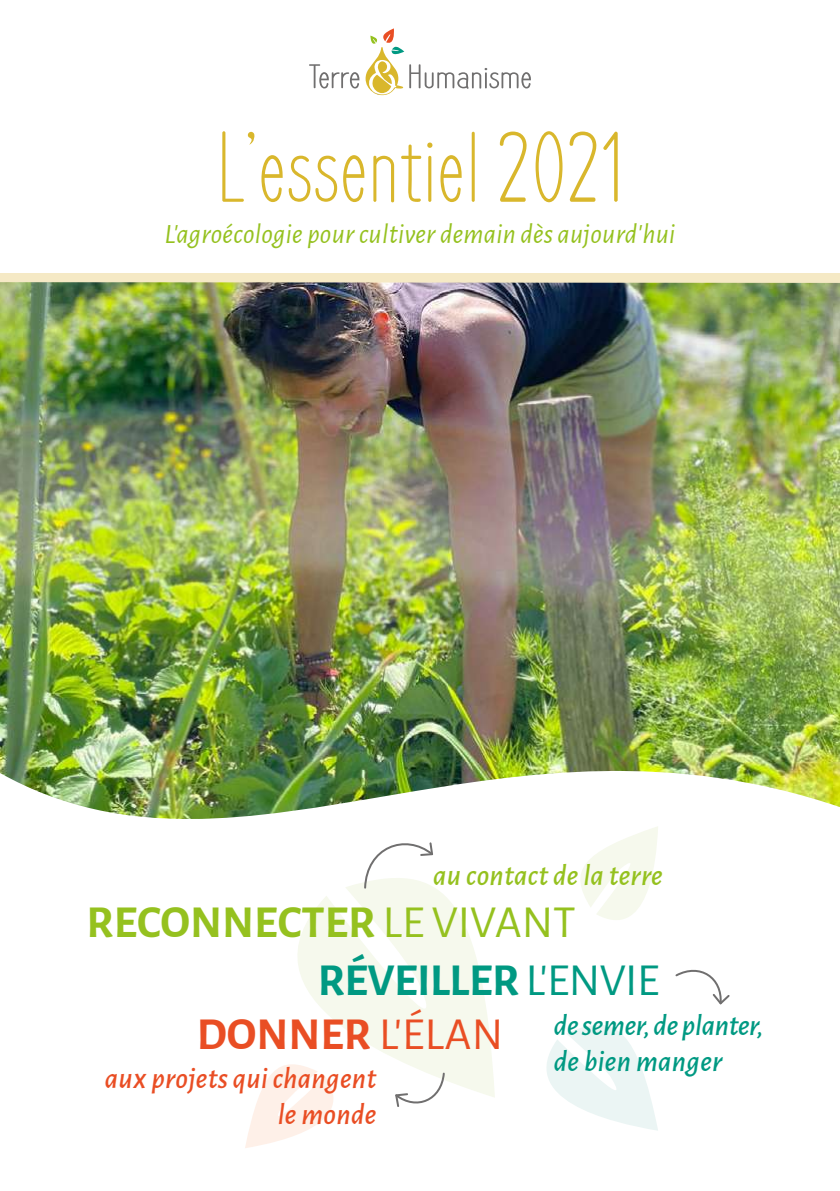
<style>
.page{position:relative;width:840px;height:1191px;background:#fff}
.page>*{position:absolute;margin:0;border:0;box-sizing:border-box;transform-origin:0 0}
.t1{font:100px "Frenchpress";letter-spacing:.01em;color:#d9b72c}
.t2{font:700 46px "Alegreya Sans";color:#95c11f}
.t3{font:700 46px "Alegreya Sans";letter-spacing:-.01em;color:#009982}
.t4{font:700 46px "Alegreya Sans";color:#e94e24}
.t5{font:italic 500 30px/36px "Alegreya Sans";letter-spacing:-.01em;color:#009982}
.t6{font:italic 500 30px/36px "Alegreya Sans";letter-spacing:.01em;color:#e94e24;text-align:right}
.t7{font:italic 500 30px "Alegreya Sans";letter-spacing:.01em;color:#95c11f}
.t8{font:italic 28px "Alegreya Sans";letter-spacing:.01em;color:#95c11f}
.s1{font-weight:400}
</style>
<div class="page">
<div style="left:0;top:273px;width:839px;height:67px;background:#f5e9c5"></div>
<svg style="left:309px;top:64px;width:50px;height:24px"></svg>
<svg style="left:365px;top:28px;width:165px;height:67px"></svg>
<img style="left:0;top:282px;width:839px;height:537px">
<svg style="left:297px;top:883px;width:197px;height:214px;fill:#f6f9ed"></svg>
<svg style="left:580px;top:827px;width:77px;height:93px"></svg>
<svg style="left:546px;top:1025px;width:111px;height:105px"></svg>
<svg style="left:245px;top:1052px;width:113px;height:96px"></svg>
<svg style="left:363px;top:842px;width:71px;height:47px"></svg>
<svg style="left:675px;top:969px;width:55px;height:36px"></svg>
<svg style="left:393px;top:1071px;width:52px;height:36px"></svg>
<h1 class="t1" style="left:216px;top:108px;width:408px">L’essentiel 2021</h1>
<p class="t8" style="left:164px;top:215px;width:512px">L’agroécologie pour cultiver demain dès aujourd’hui</p>
<p class="t7" style="left:433px;top:854px;width:231px">au contact de la terre</p>
<h2 class="t2" style="left:86px;top:888px;width:490px">RECONNECTER <span class="s1">LE VIVANT</span></h2>
<h2 class="t3" style="left:317px;top:946px;width:343px">RÉVEILLER <span class="s1">L’ENVIE</span></h2>
<h2 class="t4" style="left:197px;top:1001px;width:308px">DONNER <span class="s1">L’ÉLAN</span></h2>
<p class="t6" style="left:105px;top:1059px;width:273px">aux projets qui changent le monde</p>
<p class="t5" style="left:553px;top:1005px;width:211px">de semer, de planter, de bien manger</p>
</div>
